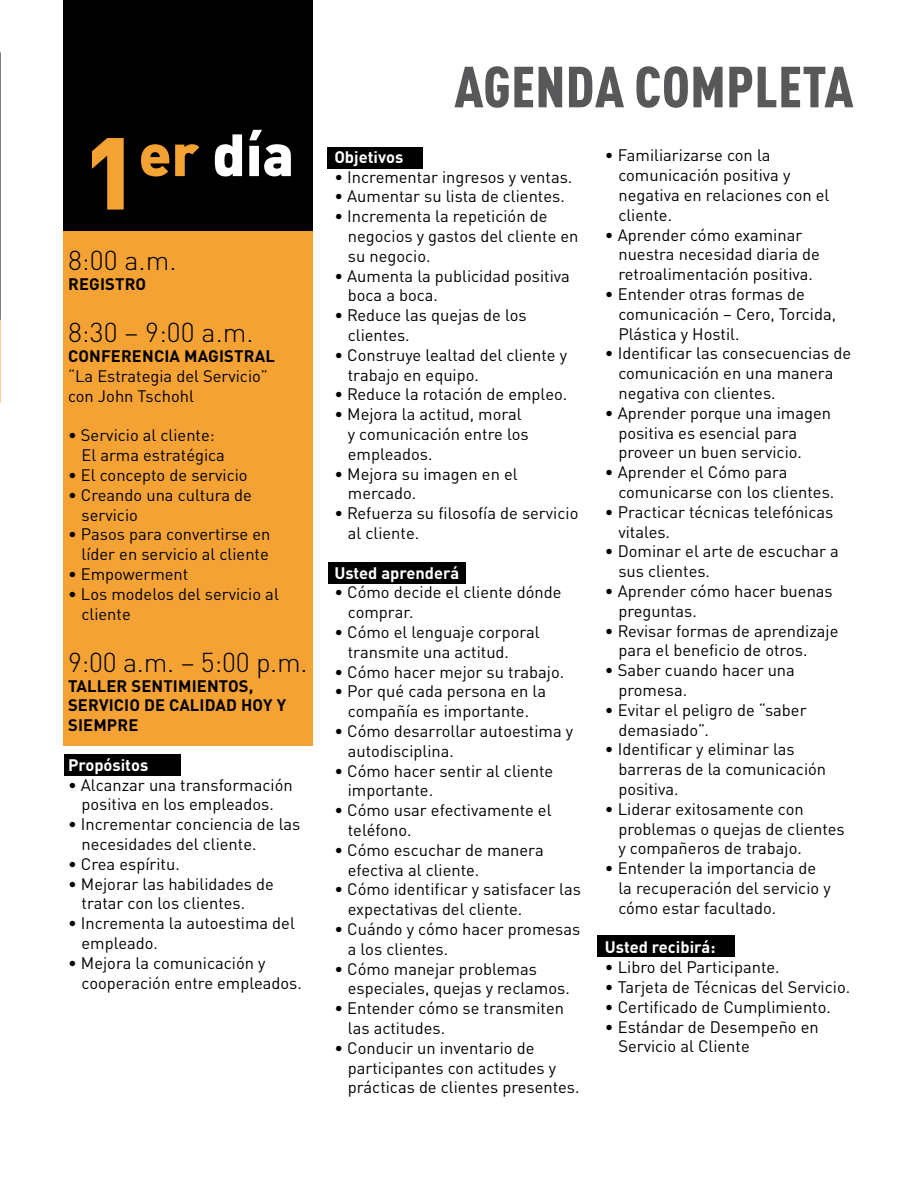
<style>
.page{position:relative;width:918px;height:1188px;background:#fff}
.page>*{position:absolute;margin:0;border:0;box-sizing:border-box;transform-origin:0 0}
.t1{font:900 58.65px "DIN Pro";color:#fff}
.t2{font:900 condensed 57px "DIN Pro";letter-spacing:.01em;color:#58585a}
.t3{font:300 27px "DIN Pro";color:#000}
.t4{font:16.5px/19.8px "DIN Pro";color:#000}
.t5{font:700 16.5px/19.8px "DIN Pro";letter-spacing:.01em;color:#000}
.t6{font:700 16.5px "DIN Pro";color:#fff}
.s1{font-size:100.5px;color:#f4a234}
.s2{color:#f4a234}
</style>
<div class="page">
<div style="left:64px;top:0;width:249px;height:234px;background:#000"></div>
<div style="left:64px;top:231px;width:249px;height:515px;background:#f4a234"></div>
<div style="left:597px;top:936px;width:138px;height:21px;background:#000"></div>
<div style="left:64px;top:755px;width:117px;height:21px;background:#000"></div>
<div style="left:328px;top:147px;width:95px;height:21px;background:#000"></div>
<div style="left:328px;top:562px;width:138px;height:22px;background:#000"></div>
<h1 class="t1" style="left:83px;top:134px;width:213px"><span class="s1">1</span><span class="s2">er</span> día</h1>
<h3 class="t3" style="left:68px;top:251px;width:110px">8:00 a.m.</h3>
<p class="t5" style="left:68px;top:276px;width:80px">REGISTRO</p>
<h3 class="t3" style="left:68px;top:323px;width:187px">8:30 – 9:00 a.m.</h3>
<p class="t5" style="left:68px;top:348px;width:208px">CONFERENCIA MAGISTRAL</p>
<p class="t4" style="left:68px;top:368px;width:202px">“La Estrategia del Servicio” con John Tschohl</p>
<p class="t4" style="left:82px;top:428px;width:145px;text-indent:-14px">• Servicio al cliente:<br>El arma estratégica</p>
<p class="t4" style="left:68px;top:467px;width:181px">• El concepto de servicio</p>
<p class="t4" style="left:82px;top:487px;width:172px;text-indent:-14px">• Creando una cultura de servicio</p>
<p class="t4" style="left:68px;top:527px;width:204px;text-align:right">• Pasos para convertirse en líder en servicio al cliente</p>
<p class="t4" style="left:68px;top:566px;width:122px">• Empowerment</p>
<p class="t4" style="left:82px;top:586px;width:199px;text-indent:-14px">• Los modelos del servicio al cliente</p>
<h3 class="t3" style="left:68px;top:653px;width:241px">9:00 a.m. – 5:00 p.m.</h3>
<p class="t5" style="left:68px;top:678px;width:220px">TALLER SENTIMIENTOS,<br>SERVICIO DE CALIDAD HOY Y<br>SIEMPRE</p>
<p class="t6" style="left:68px;top:759px;width:82px">Propósitos</p>
<p class="t4" style="left:68px;top:777px;width:226px;text-align:center">• Alcanzar una transformación positiva en los empleados.</p>
<p class="t4" style="left:82px;top:816px;width:220px;text-indent:-14px">• Incrementar conciencia de las necesidades del cliente.</p>
<p class="t4" style="left:68px;top:856px;width:113px">• Crea espíritu.</p>
<p class="t4" style="left:82px;top:876px;width:194px;text-indent:-14px">• Mejorar las habilidades de tratar con los clientes.</p>
<p class="t4" style="left:82px;top:915px;width:215px;text-indent:-14px">• Incrementa la autoestima del empleado.</p>
<p class="t4" style="left:82px;top:955px;width:222px;text-indent:-14px">• Mejora la comunicación y cooperación entre empleados.</p>
<h2 class="t2" style="left:454px;top:67px;width:401px">AGENDA COMPLETA</h2>
<p class="t6" style="left:334px;top:151px;width:70px">Objetivos</p>
<p class="t4" style="left:334px;top:169px;width:240px">• Incrementar ingresos y ventas.</p>
<p class="t4" style="left:334px;top:189px;width:232px">• Aumentar su lista de clientes.</p>
<p class="t4" style="left:348px;top:208px;width:232px;text-indent:-14px">• Incrementa la repetición de negocios y gastos del cliente en su negocio.</p>
<p class="t4" style="left:348px;top:268px;width:224px;text-indent:-14px">• Aumenta la publicidad positiva boca a boca.</p>
<p class="t4" style="left:348px;top:307px;width:180px;text-indent:-14px">• Reduce las quejas de los clientes.</p>
<p class="t4" style="left:348px;top:347px;width:221px;text-indent:-14px">• Construye lealtad del cliente y trabajo en equipo.</p>
<p class="t4" style="left:334px;top:387px;width:234px">• Reduce la rotación de empleo.</p>
<p class="t4" style="left:348px;top:406px;width:182px;text-indent:-14px">• Mejora la actitud, moral y comunicación entre los empleados.</p>
<p class="t4" style="left:348px;top:466px;width:171px;text-indent:-14px">• Mejora su imagen en el mercado.</p>
<p class="t4" style="left:348px;top:505px;width:232px;text-indent:-14px">• Refuerza su filosofía de servicio al cliente.</p>
<p class="t6" style="left:334px;top:567px;width:127px">Usted aprenderá</p>
<p class="t4" style="left:348px;top:585px;width:215px;text-indent:-14px">• Cómo decide el cliente dónde comprar.</p>
<p class="t4" style="left:348px;top:624px;width:193px;text-indent:-14px">• Cómo el lenguaje corporal transmite una actitud.</p>
<p class="t4" style="left:334px;top:664px;width:231px">• Cómo hacer mejor su trabajo.</p>
<p class="t4" style="left:334px;top:684px;width:213px;text-align:center">• Por qué cada persona en la compañía es importante.</p>
<p class="t4" style="left:348px;top:723px;width:227px;text-indent:-14px">• Cómo desarrollar autoestima y autodisciplina.</p>
<p class="t4" style="left:348px;top:763px;width:207px;text-indent:-14px">• Cómo hacer sentir al cliente importante.</p>
<p class="t4" style="left:348px;top:802px;width:205px;text-indent:-14px">• Cómo usar efectivamente el teléfono.</p>
<p class="t4" style="left:348px;top:842px;width:197px;text-indent:-14px">• Cómo escuchar de manera efectiva al cliente.</p>
<p class="t4" style="left:348px;top:882px;width:235px;text-indent:-14px">• Cómo identificar y satisfacer las expectativas del cliente.</p>
<p class="t4" style="left:348px;top:921px;width:234px;text-indent:-14px">• Cuándo y cómo hacer promesas a los clientes.</p>
<p class="t4" style="left:348px;top:961px;width:224px;text-indent:-14px">• Cómo manejar problemas especiales, quejas y reclamos.</p>
<p class="t4" style="left:348px;top:1000px;width:218px;text-indent:-14px">• Entender cómo se transmiten las actitudes.</p>
<p class="t4" style="left:348px;top:1040px;width:233px;text-indent:-14px">• Conducir un inventario de participantes con actitudes y prácticas de clientes presentes.</p>
<p class="t4" style="left:618px;top:148px;width:213px;text-indent:-14px">• Familiarizarse con la comunicación positiva y negativa en relaciones con el cliente.</p>
<p class="t4" style="left:618px;top:227px;width:203px;text-indent:-14px">• Aprender cómo examinar nuestra necesidad diaria de retroalimentación positiva.</p>
<p class="t4" style="left:618px;top:286px;width:219px;text-indent:-14px">• Entender otras formas de comunicación – Cero, Torcida,<br>Plástica y Hostil.</p>
<p class="t4" style="left:618px;top:346px;width:234px;text-indent:-14px">• Identificar las consecuencias de comunicación en una manera negativa con clientes.</p>
<p class="t4" style="left:618px;top:405px;width:214px;text-indent:-14px">• Aprender porque una imagen positiva es esencial para proveer un buen servicio.</p>
<p class="t4" style="left:618px;top:464px;width:217px;text-indent:-14px">• Aprender el Cómo para comunicarse con los clientes.</p>
<p class="t4" style="left:618px;top:504px;width:216px;text-indent:-14px">• Practicar técnicas telefónicas vitales.</p>
<p class="t4" style="left:618px;top:544px;width:222px;text-indent:-14px">• Dominar el arte de escuchar a sus clientes.</p>
<p class="t4" style="left:618px;top:583px;width:216px;text-indent:-14px">• Aprender cómo hacer buenas preguntas.</p>
<p class="t4" style="left:618px;top:623px;width:222px;text-indent:-14px">• Revisar formas de aprendizaje para el beneficio de otros.</p>
<p class="t4" style="left:618px;top:662px;width:178px;text-indent:-14px">• Saber cuando hacer una promesa.</p>
<p class="t4" style="left:618px;top:702px;width:190px;text-indent:-14px">• Evitar el peligro de “saber demasiado”.</p>
<p class="t4" style="left:618px;top:742px;width:209px;text-indent:-14px">• Identificar y eliminar las barreras de la comunicación positiva.</p>
<p class="t4" style="left:618px;top:801px;width:228px;text-indent:-14px">• Liderar exitosamente con problemas o quejas de clientes y compañeros de trabajo.</p>
<p class="t4" style="left:618px;top:860px;width:214px;text-indent:-14px">• Entender la importancia de la recuperación del servicio y cómo estar facultado.</p>
<p class="t6" style="left:605px;top:942px;width:112px">Usted recibirá:</p>
<p class="t4" style="left:605px;top:959px;width:176px">• Libro del Participante.</p>
<p class="t4" style="left:605px;top:979px;width:247px">• Tarjeta de Técnicas del Servicio.</p>
<p class="t4" style="left:605px;top:999px;width:228px">• Certificado de Cumplimiento.</p>
<p class="t4" style="left:618px;top:1019px;width:202px;text-indent:-14px">• Estándar de Desempeño en<br>Servicio al Cliente</p>
</div>
